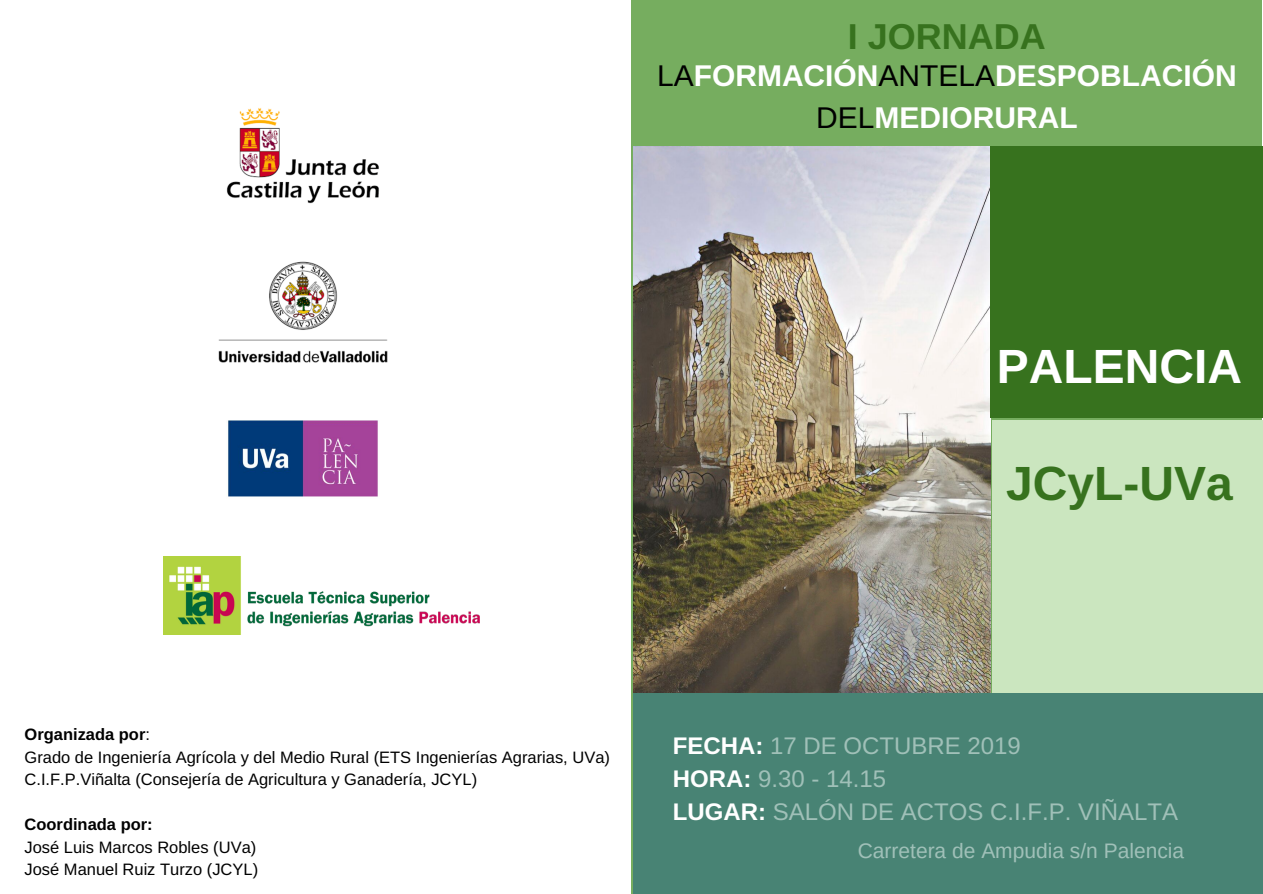
<style>
.page{position:relative;width:1263px;height:894px;background:#fff}
.page>*{position:absolute;margin:0;border:0;box-sizing:border-box;transform-origin:0 0}
.t1{font:700 48px "Arimo";color:#fff}
.t2{font:700 48px "Arimo";color:#37721e}
.t3{font:700 36px "Arimo";color:#37721e}
.t4{font:700 30px/41.5px "Arimo";color:#fff;text-align:center}
.t5{font:24px/32.5px "Arimo";color:#a0c0b8}
.t6{font:21px "Arimo";color:#a0c0b8}
.t7{font:16.5px/22.5px "Arimo";color:#000}
.t8{font:700 16.5px "Arimo";color:#000}
.s1{font-weight:400;color:#000}
.s2{font-weight:700}
.s3{font-weight:700;color:#fff}
</style>
<div class="page">
<div style="left:631px;top:0;width:631px;height:893px;background:#76ad5f"></div>
<img style="left:633px;top:146px;width:358px;height:547px">
<img style="left:218px;top:261px;width:170px;height:102px">
<img style="left:226px;top:108px;width:153px;height:96px">
<img style="left:164px;top:556px;width:316px;height:78px">
<div style="left:633px;top:693px;width:630px;height:200px;background:#488374"></div>
<div style="left:991px;top:146px;width:272px;height:271px;background:#37721e"></div>
<div style="left:992px;top:420px;width:271px;height:272px;background:#cbe6bf"></div>
<img style="left:228px;top:420px;width:151px;height:77px">
<h2 class="t3" style="left:848px;top:17px;width:199px">I JORNADA</h2>
<h3 class="t4" style="left:657px;top:55px;width:581px"><span class="s1">LA</span>FORMACIÓN<span class="s1">ANTELA</span>DESPOBLACIÓN<br><span class="s1">DEL</span>MEDIORURAL</h3>
<h1 class="t1" style="left:997px;top:339px;width:247px">PALENCIA</h1>
<h1 class="t2" style="left:1006px;top:456px;width:228px">JCyL-UVa</h1>
<p class="t7" style="left:25px;top:722px;width:587px"><span class="s2">Organizada por</span>:<br>Grado de Ingeniería Agrícola y del Medio Rural (ETS Ingenierías Agrarias, UVa)<br>C.I.F.P.Viñalta (Consejería de Agricultura y Ganadería, JCYL)</p>
<p class="t8" style="left:25px;top:814px;width:130px">Coordinada por:</p>
<p class="t7" style="left:25px;top:835px;width:235px">José Luis Marcos Robles (UVa)<br>José Manuel Ruiz Turzo (JCYL)</p>
<h3 class="t5" style="left:673px;top:729px;width:507px"><span class="s3">FECHA:</span> 17 DE OCTUBRE 2019<br><span class="s3">HORA:</span> 9.30 - 14.15<br><span class="s3">LUGAR:</span> SALÓN DE ACTOS C.I.F.P. VIÑALTA</h3>
<p class="t6" style="left:858px;top:838px;width:328px">Carretera de Ampudia s/n Palencia</p>
</div>
